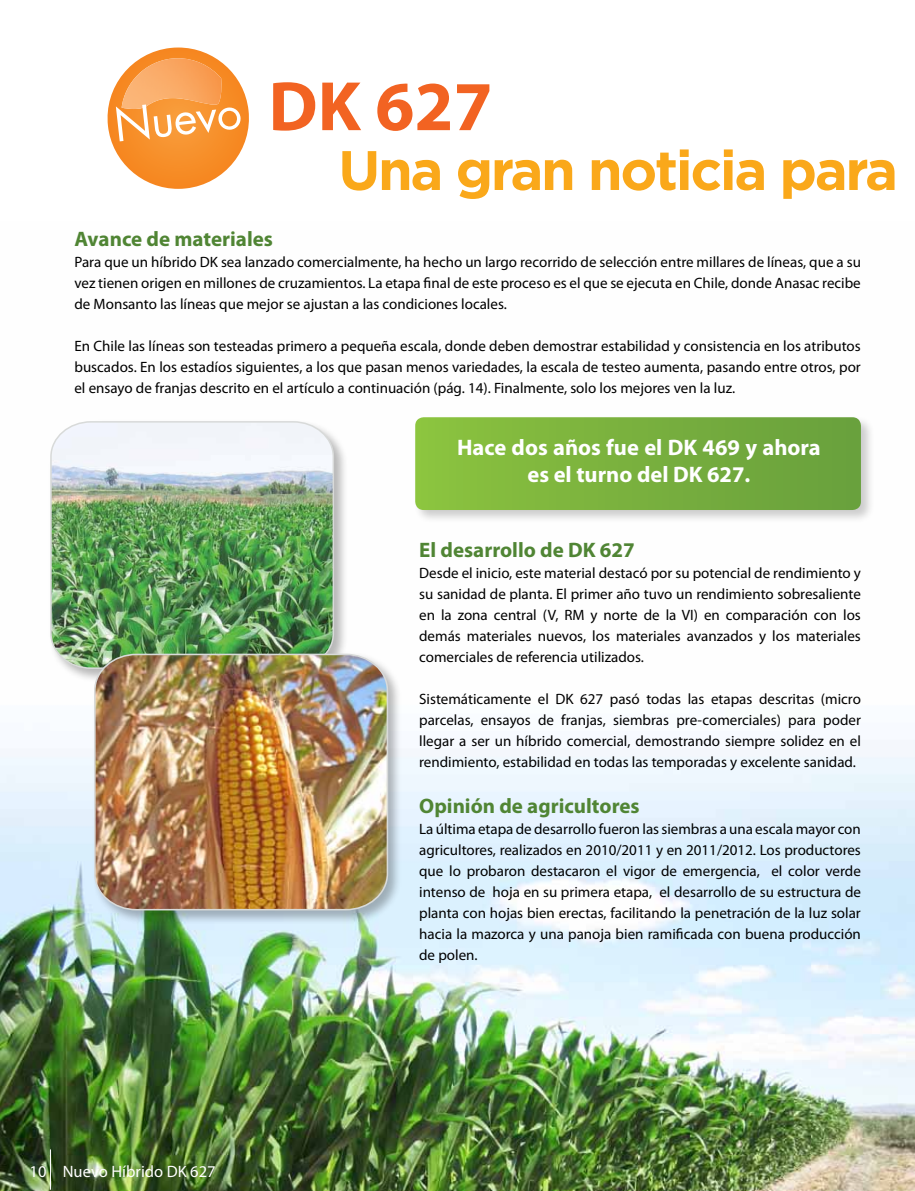
<style>
.page{position:relative;width:915px;height:1191px;background:#fff}
.page>*{position:absolute;margin:0;border:0;box-sizing:border-box;transform-origin:0 0}
.t1{font:700 70.5px "Myriad Pro";color:#f26322}
.t2{font:700 55.5px "Gotham";letter-spacing:-.04em;color:#faa81a}
.t3{font:700 22.5px/27px "Myriad Pro";color:#fff;text-align:center}
.t4{font:700 21px "Myriad Pro";color:#508534}
.t5{font:16.5px "Myriad Pro";color:#fff}
.t6{font:15px/21px "Myriad Pro";color:#000;text-align:justify}
</style>
<div class="page">
<img style="left:0;top:740px;width:914px;height:451px">
<svg style="left:107px;top:48px;width:142px;height:141px"></svg>
<div style="left:413px;top:415px;width:461px;height:109px;background:#000;opacity:.2"></div>
<svg style="left:415px;top:417px;width:445px;height:93px;background:#7ab13f"></svg>
<div style="left:48px;top:419px;width:300px;height:264px;background:#000;opacity:.28"></div>
<img style="left:49px;top:420px;width:286px;height:249px">
<div style="left:92px;top:651px;width:310px;height:273px;background:#000;opacity:.28"></div>
<img style="left:93px;top:653px;width:296px;height:258px">
<hr style="left:50px;top:1149px;width:1px;height:40px;background:#fff">
<h1 class="t1" style="left:268px;top:60px;width:225px">DK 627</h1>
<h2 class="t2" style="left:338px;top:133px;width:561px">Una gran noticia para</h2>
<h3 class="t4" style="left:74px;top:225px;width:200px">Avance de materiales</h3>
<p class="t6" style="left:74px;top:251px;width:787px">Para que un híbrido DK sea lanzado comercialmente, ha hecho un largo recorrido de selección entre millares de líneas, que a su vez tienen origen en millones de cruzamientos. La etapa final de este proceso es el que se ejecuta en Chile, donde Anasac recibe de Monsanto las líneas que mejor se ajustan a las condiciones locales.</p>
<p class="t6" style="left:74px;top:335px;width:787px">En Chile las líneas son testeadas primero a pequeña escala, donde deben demostrar estabilidad y consistencia en los atributos buscados. En los estadíos siguientes, a los que pasan menos variedades, la escala de testeo aumenta, pasando entre otros, por el ensayo de franjas descrito en el artículo a continuación (pág. 14). Finalmente, solo los mejores ven la luz.</p>
<h3 class="t3" style="left:457px;top:433px;width:365px">Hace dos años fue el DK 469 y ahora es el turno del DK 627.</h3>
<p class="t5" style="left:30px;top:1161px;width:187px">10 Nuevo Híbrido DK 627</p>
<h3 class="t4" style="left:419px;top:536px;width:217px">El desarrollo de DK 627</h3>
<p class="t6" style="left:419px;top:562px;width:443px">Desde el inicio, este material destacó por su potencial de rendimiento y su sanidad de planta. El primer año tuvo un rendimiento sobresaliente en la zona central (V, RM y norte de la VI) en comparación con los demás materiales nuevos, los materiales avanzados y los materiales comerciales de referencia utilizados.</p>
<p class="t6" style="left:419px;top:688px;width:443px">Sistemáticamente el DK 627 pasó todas las etapas descritas (micro parcelas, ensayos de franjas, siembras pre-comerciales) para poder llegar a ser un híbrido comercial, demostrando siempre solidez en el rendimiento, estabilidad en todas las temporadas y excelente sanidad.</p>
<h3 class="t4" style="left:419px;top:792px;width:222px">Opinión de agricultores</h3>
<p class="t6" style="left:419px;top:818px;width:443px">La última etapa de desarrollo fueron las siembras a una escala mayor con agricultores, realizados en 2010/2011 y en 2011/2012. Los productores que lo probaron destacaron el vigor de emergencia, el color verde intenso de hoja en su primera etapa, el desarrollo de su estructura de planta con hojas bien erectas, facilitando la penetración de la luz solar hacia la mazorca y una panoja bien ramificada con buena producción de polen.</p>
</div>
